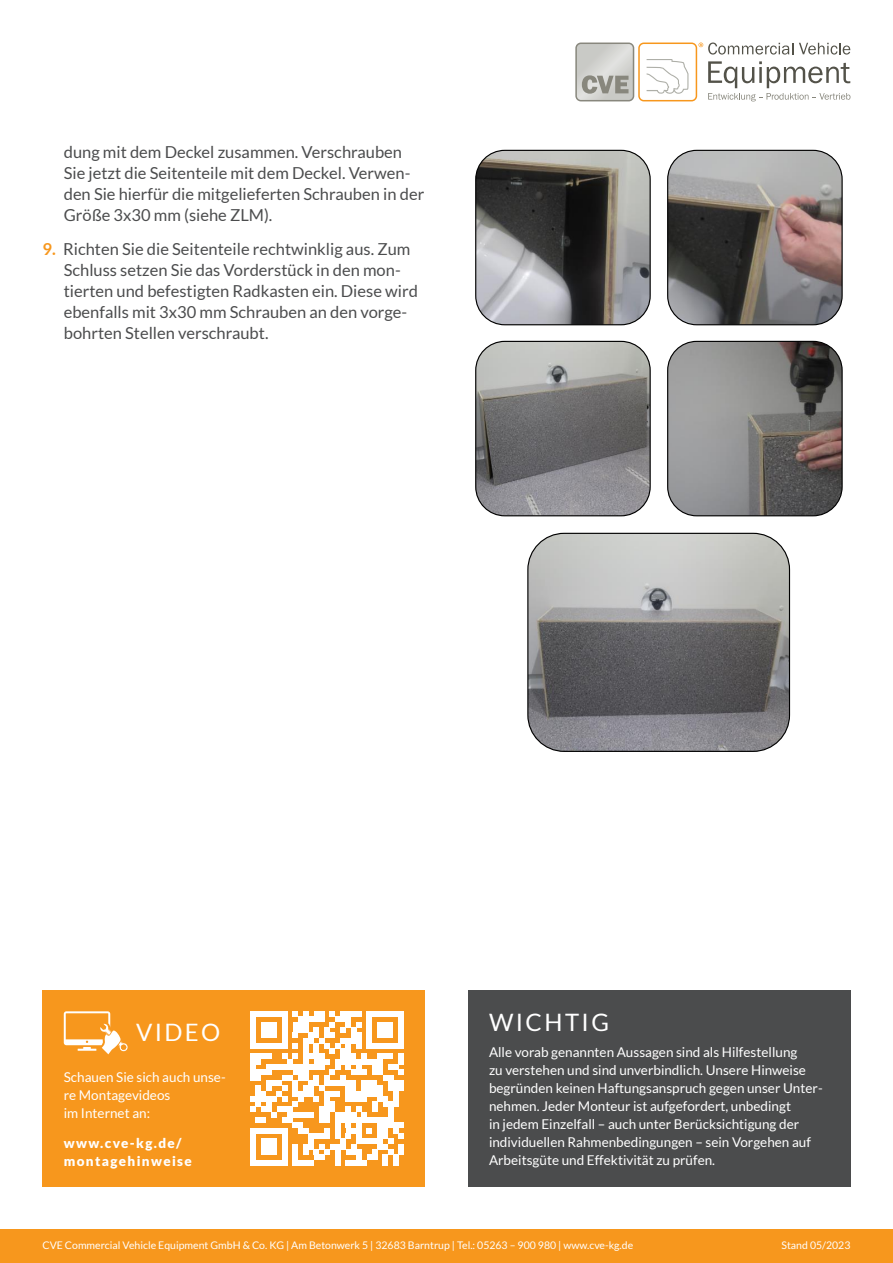
<style>
.page{position:relative;width:893px;height:1263px;background:#fff}
.page>*{position:absolute;margin:0;border:0;box-sizing:border-box;transform-origin:0 0}
.t1{font:24px "Lato";letter-spacing:.1em;color:#fff}
.t2{font:18.45px/21.1px "Arial";color:#000;text-align:right}
.t3{font:16.5px/21px "Lato";color:#4b4c4d}
.t4{font:13.5px/18px "Lato";color:#fff}
.t5{font:900 13.5px/18px "Lato";letter-spacing:.1em;color:#fff}
.t6{font:10.5px "Lato";color:#fff}
.s1{font-weight:700;color:#f7971d}
.s2{font-size:15.3px}
</style>
<div class="page">
<div style="left:0;top:1230px;width:893px;height:33px;background:#f7971d"></div>
<svg style="left:575px;top:43px;width:275px;height:58px"></svg>
<img style="left:708px;top:149px;width:109px;height:1px">
<img style="left:528px;top:533px;width:261px;height:218px">
<div style="left:527px;top:533px;width:263px;height:219px;border:1px solid #000;border-radius:36px"></div>
<img style="left:668px;top:341px;width:174px;height:175px">
<div style="left:667px;top:341px;width:176px;height:175px;border:1px solid #000;border-radius:29px"></div>
<img style="left:476px;top:341px;width:174px;height:175px">
<div style="left:475px;top:341px;width:176px;height:175px;border:1px solid #000;border-radius:29px"></div>
<img style="left:668px;top:150px;width:174px;height:175px">
<div style="left:667px;top:150px;width:176px;height:175px;border:1px solid #000;border-radius:29px"></div>
<img style="left:476px;top:150px;width:174px;height:175px">
<div style="left:475px;top:150px;width:176px;height:175px;border:1px solid #000;border-radius:29px"></div>
<div style="left:468px;top:990px;width:382px;height:196px;background:#4b4c4d"></div>
<div style="left:43px;top:990px;width:382px;height:196px;background:#f7971d"></div>
<div style="left:250px;top:1160px;width:37px;height:5px;background:#fff"></div>
<div style="left:261px;top:1149px;width:16px;height:5px;background:#fff"></div>
<div style="left:261px;top:1144px;width:16px;height:5px;background:#fff"></div>
<div style="left:377px;top:1144px;width:11px;height:5px;background:#fff"></div>
<div style="left:261px;top:1139px;width:16px;height:5px;background:#fff"></div>
<div style="left:356px;top:1139px;width:27px;height:5px;background:#fff"></div>
<svg style="left:250px;top:1133px;width:5px;height:27px"></svg>
<svg style="left:282px;top:1133px;width:5px;height:27px"></svg>
<div style="left:377px;top:1133px;width:11px;height:6px;background:#fff"></div>
<div style="left:250px;top:1128px;width:37px;height:5px;background:#fff"></div>
<div style="left:377px;top:1128px;width:11px;height:5px;background:#fff"></div>
<svg style="left:383px;top:1128px;width:21px;height:37px"></svg>
<svg style="left:293px;top:1123px;width:84px;height:42px"></svg>
<div style="left:377px;top:1123px;width:27px;height:5px;background:#fff"></div>
<div style="left:255px;top:1117px;width:11px;height:6px;background:#fff"></div>
<div style="left:282px;top:1117px;width:11px;height:6px;background:#fff"></div>
<div style="left:319px;top:1117px;width:11px;height:6px;background:#fff"></div>
<div style="left:335px;top:1117px;width:58px;height:6px;background:#fff"></div>
<div style="left:287px;top:1112px;width:27px;height:5px;background:#fff"></div>
<div style="left:277px;top:1107px;width:16px;height:5px;background:#fff"></div>
<svg style="left:388px;top:1107px;width:5px;height:10px"></svg>
<div style="left:383px;top:1101px;width:16px;height:6px;background:#fff"></div>
<div style="left:377px;top:1096px;width:11px;height:5px;background:#fff"></div>
<div style="left:293px;top:1091px;width:21px;height:5px;background:#fff"></div>
<div style="left:346px;top:1091px;width:37px;height:5px;background:#fff"></div>
<svg style="left:393px;top:1091px;width:6px;height:10px"></svg>
<svg style="left:250px;top:1085px;width:37px;height:32px"></svg>
<div style="left:303px;top:1085px;width:11px;height:6px;background:#fff"></div>
<div style="left:362px;top:1085px;width:21px;height:6px;background:#fff"></div>
<div style="left:388px;top:1085px;width:16px;height:6px;background:#fff"></div>
<div style="left:266px;top:1080px;width:16px;height:5px;background:#fff"></div>
<svg style="left:293px;top:1080px;width:10px;height:27px"></svg>
<div style="left:308px;top:1080px;width:11px;height:5px;background:#fff"></div>
<div style="left:388px;top:1080px;width:16px;height:5px;background:#fff"></div>
<div style="left:250px;top:1075px;width:11px;height:5px;background:#fff"></div>
<div style="left:282px;top:1075px;width:11px;height:5px;background:#fff"></div>
<div style="left:298px;top:1075px;width:10px;height:5px;background:#fff"></div>
<div style="left:383px;top:1075px;width:10px;height:5px;background:#fff"></div>
<div style="left:250px;top:1070px;width:21px;height:5px;background:#fff"></div>
<div style="left:293px;top:1070px;width:15px;height:5px;background:#fff"></div>
<div style="left:372px;top:1070px;width:11px;height:5px;background:#fff"></div>
<svg style="left:399px;top:1070px;width:5px;height:5px"></svg>
<svg style="left:250px;top:1064px;width:5px;height:6px"></svg>
<div style="left:266px;top:1064px;width:58px;height:6px;background:#fff"></div>
<div style="left:372px;top:1064px;width:11px;height:6px;background:#fff"></div>
<div style="left:388px;top:1064px;width:11px;height:6px;background:#fff"></div>
<div style="left:250px;top:1059px;width:11px;height:5px;background:#fff"></div>
<div style="left:335px;top:1059px;width:48px;height:5px;background:#fff"></div>
<div style="left:250px;top:1054px;width:21px;height:5px;background:#fff"></div>
<div style="left:303px;top:1054px;width:21px;height:5px;background:#fff"></div>
<div style="left:377px;top:1054px;width:16px;height:5px;background:#fff"></div>
<svg style="left:399px;top:1054px;width:5px;height:10px"></svg>
<div style="left:250px;top:1043px;width:37px;height:5px;background:#fff"></div>
<div style="left:367px;top:1043px;width:37px;height:5px;background:#fff"></div>
<div style="left:303px;top:1038px;width:11px;height:5px;background:#fff"></div>
<div style="left:261px;top:1032px;width:16px;height:6px;background:#fff"></div>
<div style="left:308px;top:1032px;width:11px;height:6px;background:#fff"></div>
<div style="left:377px;top:1032px;width:16px;height:6px;background:#fff"></div>
<div style="left:261px;top:1027px;width:16px;height:5px;background:#fff"></div>
<div style="left:377px;top:1027px;width:16px;height:5px;background:#fff"></div>
<div style="left:261px;top:1022px;width:16px;height:5px;background:#fff"></div>
<div style="left:377px;top:1022px;width:16px;height:5px;background:#fff"></div>
<svg style="left:250px;top:1017px;width:5px;height:26px"></svg>
<div style="left:298px;top:1017px;width:26px;height:5px;background:#fff"></div>
<svg style="left:399px;top:1017px;width:5px;height:26px"></svg>
<div style="left:250px;top:1011px;width:37px;height:6px;background:#fff"></div>
<svg style="left:282px;top:1011px;width:26px;height:53px"></svg>
<svg style="left:314px;top:1011px;width:63px;height:106px"></svg>
<div style="left:340px;top:1011px;width:22px;height:6px;background:#fff"></div>
<div style="left:367px;top:1011px;width:37px;height:6px;background:#fff"></div>
<svg style="left:64px;top:1011px;width:64px;height:43px"></svg>
<p class="t3" style="left:64px;top:141px;width:362px">dung mit dem Deckel zusammen. Verschrauben Sie jetzt die Seitenteile mit dem Deckel. Verwen&shy;den Sie hierfür die mitgelieferten Schrauben in der Größe 3x30 mm (siehe ZLM).</p>
<p class="t3" style="left:64px;top:238px;width:356px;text-indent:-21px"><span class="s1">9.</span> Richten Sie die Seitenteile rechtwinklig aus. Zum Schluss setzen Sie das Vorderstück in den mon&shy;tierten und befestigten Radkasten ein. Diese wird ebenfalls mit 3x30 mm Schrauben an den vorge&shy;bohrten Stellen verschraubt.</p>
<h2 class="t2" style="left:93px;top:172px;width:310px"><span class="s2">-</span> Stecken Sie die Seitenteile mittels<br>Zapfenverbindung mit dem Deckel</h2>
<h2 class="t2" style="left:121px;top:235px;width:326px;text-align:justify">Seitenteile mit dem Deckel. Verwenden Sie hierfür die mitgelieferten Schrauben in der Größe 3x30 mm (siehe ZLM).</h2>
<h1 class="t1" style="left:136px;top:1019px;width:86px">VIDEO</h1>
<p class="t4" style="left:64px;top:1067px;width:163px">Schauen Sie sich auch unse&shy;re Montagevideos<br>im Internet an:</p>
<p class="t5" style="left:64px;top:1134px;width:130px">www.cve-kg.de/ montagehinweise</p>
<h1 class="t1" style="left:489px;top:1008px;width:121px">WICHTIG</h1>
<p class="t4" style="left:489px;top:1043px;width:335px">Alle vorab genannten Aussagen sind als Hilfestellung<br>zu verstehen und sind unverbindlich. Unsere Hinweise begründen keinen Haftungsanspruch gegen unser Unter&shy;nehmen. Jeder Monteur ist aufgefordert, unbedingt<br>in jedem Einzelfall – auch unter Berücksichtigung der individuellen Rahmenbedingungen – sein Vorgehen auf Arbeitsgüte und Effektivität zu prüfen.</p>
<p class="t6" style="left:43px;top:1239px;width:592px">CVE Commercial Vehicle Equipment GmbH &amp; Co. KG | Am Betonwerk 5 | 32683 Barntrup | Tel.: 05263 – 900 980 | www.cve-kg.de</p>
<p class="t6" style="left:781px;top:1239px;width:70px">Stand 05/2023</p>
</div>
